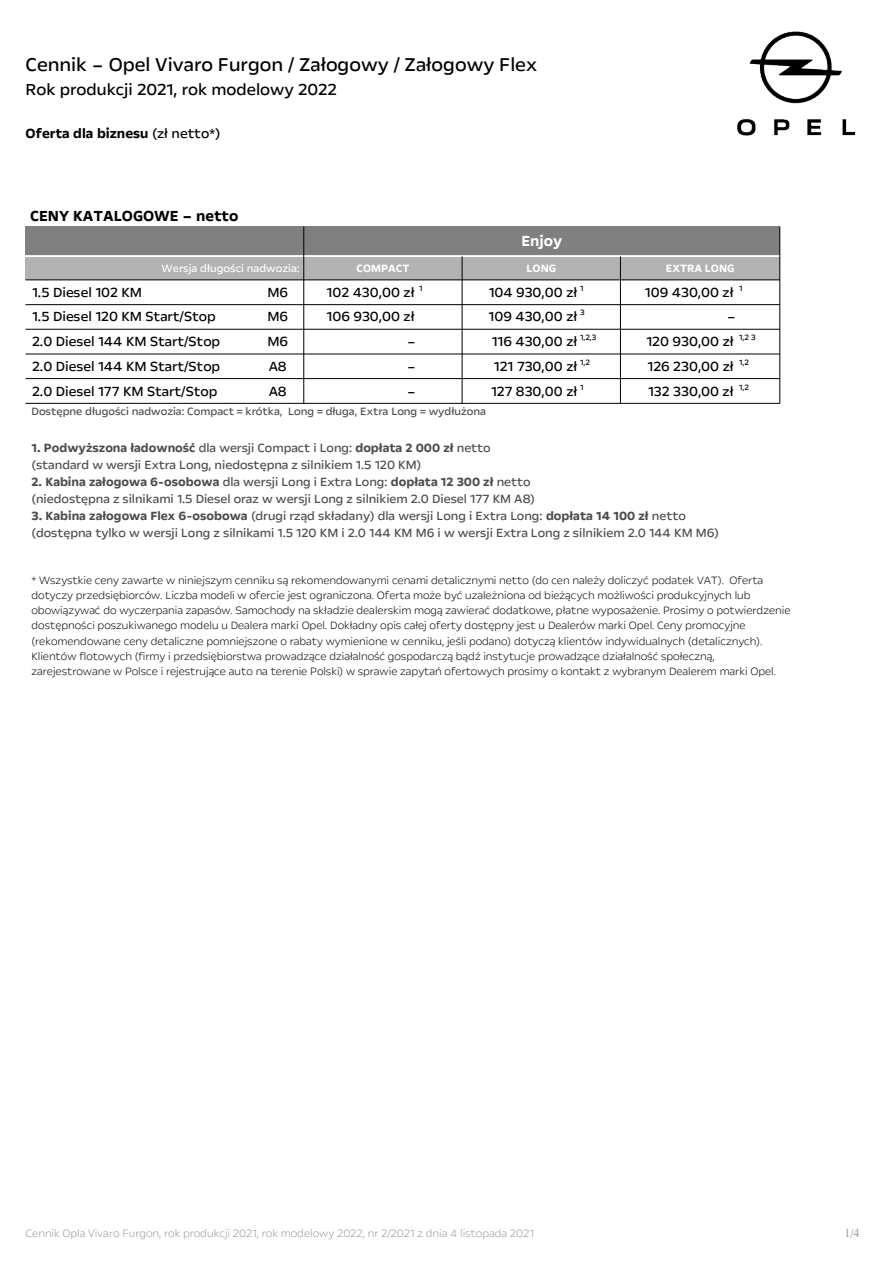
<style>
.page{position:relative;width:893px;height:1263px;background:#fff}
.page>*{position:absolute;margin:0;border:0;box-sizing:border-box;transform-origin:0 0}
.t1{font:21px "Opel Next";color:#000}
.t2{font:18px "Opel Next";color:#000}
.t3{font:700 16.5px "Opel Next";color:#000}
.t4{font:700 16.5px "Opel Next";color:#fff}
.t5{font:15px "Opel Next";color:#000}
.t6{font:700 15px "Opel Next";color:#000}
.t7{font:13.5px/17.1px "Opel Next";color:#4c4c4c}
.t8{font:300 12px/15.3px "Opel Next";color:#000}
.t9{font:300 12px "Opel Next";color:#999}
.t10{font:12px "Opel Next";letter-spacing:-.005em;color:#4c4c4c}
.t11{font:12px "Opel Next";color:#fff}
.t12{font:700 12px "Opel Next";color:#fff}
.t13{font:12px "Times New Roman";color:#999}
.s1{font-weight:400}
.s2{font-weight:700}
.s3{font-family:"Opel Next";font-weight:300}
</style>
<div class="page">
<div style="left:26px;top:226px;width:278px;height:30px;background:#808080"></div>
<div style="left:304px;top:226px;width:475px;height:30px;background:#808080"></div>
<div style="left:26px;top:256px;width:278px;height:24px;background:#b2b2b2"></div>
<div style="left:304px;top:256px;width:158px;height:24px;background:#b2b2b2"></div>
<div style="left:462px;top:256px;width:158px;height:24px;background:#b2b2b2"></div>
<div style="left:620px;top:256px;width:159px;height:24px;background:#b2b2b2"></div>
<hr style="left:25px;top:256px;width:279px;height:1px;background:#fff">
<hr style="left:304px;top:256px;width:158px;height:1px;background:#fff">
<hr style="left:462px;top:256px;width:158px;height:1px;background:#fff">
<hr style="left:620px;top:256px;width:159px;height:1px;background:#fff">
<hr style="left:26px;top:280px;width:753px;height:1px;background:#000">
<hr style="left:26px;top:304px;width:753px;height:1px;background:#000">
<hr style="left:26px;top:329px;width:753px;height:1px;background:#000">
<hr style="left:26px;top:354px;width:753px;height:1px;background:#000">
<hr style="left:26px;top:378px;width:753px;height:1px;background:#000">
<hr style="left:26px;top:403px;width:753px;height:1px;background:#000">
<hr style="left:303px;top:226px;width:1px;height:177px;background:#000">
<hr style="left:462px;top:256px;width:1px;height:147px;background:#000">
<hr style="left:620px;top:256px;width:1px;height:147px;background:#000">
<hr style="left:779px;top:226px;width:1px;height:177px;background:#000">
<img style="left:737px;top:32px;width:117px;height:104px">
<h1 class="t1" style="left:26px;top:52px;width:513px">Cennik – Opel Vivaro Furgon / Załogowy / Załogowy Flex</h1>
<h2 class="t2" style="left:26px;top:78px;width:313px">Rok produkcji 2021, rok modelowy 2022</h2>
<p class="t6" style="left:26px;top:124px;width:196px">Oferta dla biznesu <span class="s1">(zł netto*)</span></p>
<h3 class="t3" style="left:30px;top:206px;width:210px">CENY KATALOGOWE – netto</h3>
<h3 class="t4" style="left:521px;top:231px;width:42px">Enjoy</h3>
<p class="t11" style="left:162px;top:261px;width:139px">Wersja długości nadwozia:</p>
<p class="t12" style="left:356px;top:261px;width:54px">COMPACT</p>
<p class="t12" style="left:526px;top:261px;width:31px">LONG</p>
<p class="t12" style="left:666px;top:261px;width:70px">EXTRA LONG</p>
<p class="t5" style="left:32px;top:283px;width:111px">1.5 Diesel 102 KM</p>
<p class="t5" style="left:267px;top:283px;width:22px">M6</p>
<p class="t5" style="left:326px;top:283px;width:97px">102 430,00 zł <sup>1</sup></p>
<p class="t5" style="left:488px;top:283px;width:96px">104 930,00 zł <sup>1</sup></p>
<p class="t5" style="left:645px;top:283px;width:99px">109 430,00 zł <sup>1</sup></p>
<p class="t5" style="left:32px;top:307px;width:185px">1.5 Diesel 120 KM Start/Stop</p>
<p class="t5" style="left:267px;top:307px;width:22px">M6</p>
<p class="t5" style="left:326px;top:307px;width:89px">106 930,00 zł</p>
<p class="t5" style="left:488px;top:307px;width:98px">109 430,00 zł <sup>3</sup></p>
<p class="t5" style="left:727px;top:307px;width:10px">–</p>
<p class="t5" style="left:32px;top:332px;width:189px">2.0 Diesel 144 KM Start/Stop</p>
<p class="t5" style="left:267px;top:332px;width:22px">M6</p>
<p class="t5" style="left:407px;top:332px;width:10px">–</p>
<p class="t5" style="left:491px;top:332px;width:106px">116 430,00 zł <sup>1,2,3</sup></p>
<p class="t5" style="left:646px;top:332px;width:111px">120 930,00 zł <sup>1,2</sup> <sup>3</sup></p>
<p class="t5" style="left:32px;top:357px;width:189px">2.0 Diesel 144 KM Start/Stop</p>
<p class="t5" style="left:269px;top:357px;width:19px">A8</p>
<p class="t5" style="left:407px;top:357px;width:10px">–</p>
<p class="t5" style="left:494px;top:357px;width:98px">121 730,00 zł <sup>1,2</sup></p>
<p class="t5" style="left:647px;top:357px;width:103px">126 230,00 zł <sup>1,2</sup></p>
<p class="t5" style="left:32px;top:381px;width:186px">2.0 Diesel 177 KM Start/Stop</p>
<p class="t5" style="left:269px;top:381px;width:19px">A8</p>
<p class="t5" style="left:407px;top:381px;width:10px">–</p>
<p class="t5" style="left:491px;top:381px;width:94px">127 830,00 zł <sup>1</sup></p>
<p class="t5" style="left:648px;top:381px;width:102px">132 330,00 zł <sup>1,2</sup></p>
<p class="t10" style="left:31px;top:403px;width:456px">Dostępne długości nadwozia: Compact = krótka, Long = długa, Extra Long = wydłużona</p>
<p class="t7" style="left:31px;top:439px;width:460px"><span class="s2">1. Podwyższona ładowność</span> dla wersji Compact i Long: <span class="s2">dopłata 2 000 zł</span> netto (standard w wersji Extra Long, niedostępna z silnikiem 1.5 120 KM)</p>
<p class="t7" style="left:31px;top:473px;width:505px"><span class="s2">2. Kabina załogowa 6-osobowa</span> dla wersji Long i Extra Long: <span class="s2">dopłata 12 300 zł</span> netto (niedostępna z silnikami 1.5 Diesel oraz w wersji Long z silnikiem 2.0 Diesel 177 KM A8)</p>
<p class="t7" style="left:31px;top:508px;width:689px"><span class="s2">3. Kabina załogowa Flex 6-osobowa</span> (drugi rząd składany) dla wersji Long i Extra Long: <span class="s2">dopłata 14 100 zł</span> netto (dostępna tylko w wersji Long z silnikami 1.5 120 KM i 2.0 144 KM M6 i w wersji Extra Long z silnikiem 2.0 144 KM M6)</p>
<p class="t8" style="left:31px;top:572px;width:760px">* Wszystkie ceny zawarte w niniejszym cenniku są rekomendowanymi cenami detalicznymi netto (do cen należy doliczyć podatek VAT). Oferta dotyczy przedsiębiorców. Liczba modeli w ofercie jest ograniczona. Oferta może być uzależniona od bieżących możliwości produkcyjnych lub obowiązywać do wyczerpania zapasów. Samochody na składzie dealerskim mogą zawierać dodatkowe, płatne wyposażenie. Prosimy o potwierdzenie dostępności poszukiwanego modelu u Dealera marki Opel. Dokładny opis całej oferty dostępny jest u Dealerów marki Opel. Ceny promocyjne (rekomendowane ceny detaliczne pomniejszone o rabaty wymienione w cenniku, jeśli podano) dotyczą klientów indywidualnych (detalicznych).<br>Klientów flotowych (firmy i przedsiębiorstwa prowadzące działalność gospodarczą bądź instytucje prowadzące działalność społeczną, zarejestrowane w Polsce i rejestrujące auto na terenie Polski) w sprawie zapytań ofertowych prosimy o kontakt z wybranym Dealerem marki Opel.</p>
<p class="t9" style="left:26px;top:1225px;width:509px">Cennik Opla Vivaro Furgon, rok produkcji 2021, rok modelowy 2022, nr 2/2021 z dnia 4 listopada 2021</p>
<p class="t13" style="left:844px;top:1226px;width:17px">1<span class="s3">/</span>4</p>
</div>
